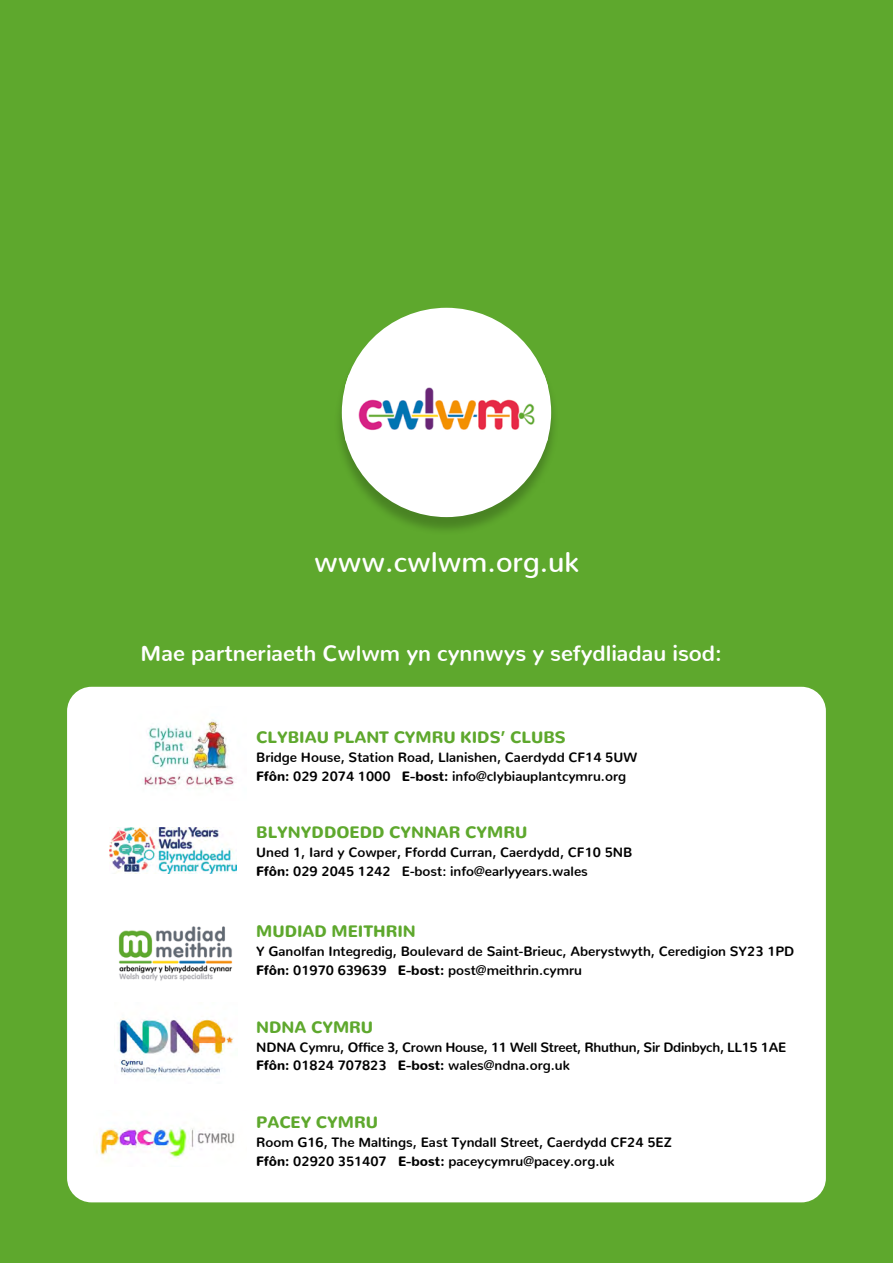
<style>
.page{position:relative;width:893px;height:1263px;background:#5ea82d}
.page>*{position:absolute;margin:0;border:0;box-sizing:border-box;transform-origin:0 0}
.t1{font:600 28.5px "Nunito";color:#fff}
.t2{font:700 22.05px "Nunito";color:#fff}
.t3{font:900 16.5px "Nunito";color:#5ea82d}
.t4{font:700 13.5px/18.8px "Nunito";color:#000}
.t5{font:700 13.5px/18.8px "Nunito";letter-spacing:-.02em;color:#000}
.s1{font-weight:900}
</style>
<div class="page">
<div style="left:67px;top:687px;width:759px;height:515px;background:#fff;border-radius:24px"></div>
<div style="left:334px;top:310px;width:225px;height:226px;background:#000;opacity:.22"></div>
<div style="left:342px;top:308px;width:209px;height:209px;background:#fff;border-radius:50%"></div>
<img style="left:345px;top:375px;width:203px;height:67px">
<img style="left:143px;top:720px;width:91px;height:67px">
<img style="left:96px;top:1127px;width:139px;height:32px">
<img style="left:118px;top:926px;width:115px;height:55px">
<img style="left:117px;top:1018px;width:117px;height:57px">
<img style="left:110px;top:827px;width:127px;height:46px">
<h1 class="t1" style="left:314px;top:536px;width:266px">www.cwlwm.org.uk</h1>
<h2 class="t2" style="left:140px;top:633px;width:583px">Mae partneriaeth Cwlwm yn cynnwys y sefydliadau isod:</h2>
<p class="t3" style="left:256px;top:722px;width:311px">CLYBIAU PLANT CYMRU KIDS’ CLUBS</p>
<p class="t4" style="left:256px;top:746px;width:382px">Bridge House, Station Road, Llanishen, Caerdydd CF14 5UW<br><span class="s1">Ffôn:</span> 029 2074 1000 <span class="s1">E-bost:</span> info@clybiauplantcymru.org</p>
<p class="t3" style="left:256px;top:817px;width:273px">BLYNYDDOEDD CYNNAR CYMRU</p>
<p class="t4" style="left:256px;top:841px;width:378px">Uned 1, Iard y Cowper, Ffordd Curran, Caerdydd, CF10 5NB<br><span class="s1">Ffôn:</span> 029 2045 1242 E-bost: info@earlyyears.wales</p>
<p class="t3" style="left:256px;top:916px;width:161px">MUDIAD MEITHRIN</p>
<p class="t4" style="left:256px;top:940px;width:540px">Y Ganolfan Integredig, Boulevard de Saint-Brieuc, Aberystwyth, Ceredigion SY23 1PD<br><span class="s1">Ffôn:</span> 01970 639639 <span class="s1">E-bost:</span> post@meithrin.cymru</p>
<p class="t3" style="left:256px;top:1011px;width:119px">NDNA CYMRU</p>
<p class="t5" style="left:256px;top:1036px;width:532px">NDNA Cymru, Office 3, Crown House, 11 Well Street, Rhuthun, Sir Ddinbych, LL15 1AE<br><span class="s1">Ffôn:</span> 01824 707823 <span class="s1">E-bost:</span> wales@ndna.org.uk</p>
<p class="t3" style="left:256px;top:1107px;width:123px">PACEY CYMRU</p>
<p class="t4" style="left:256px;top:1131px;width:417px">Room G16, The Maltings, East Tyndall Street, Caerdydd CF24 5EZ<br><span class="s1">Ffôn:</span> 02920 351407 <span class="s1">E-bost:</span> paceycymru@pacey.org.uk</p>
</div>
